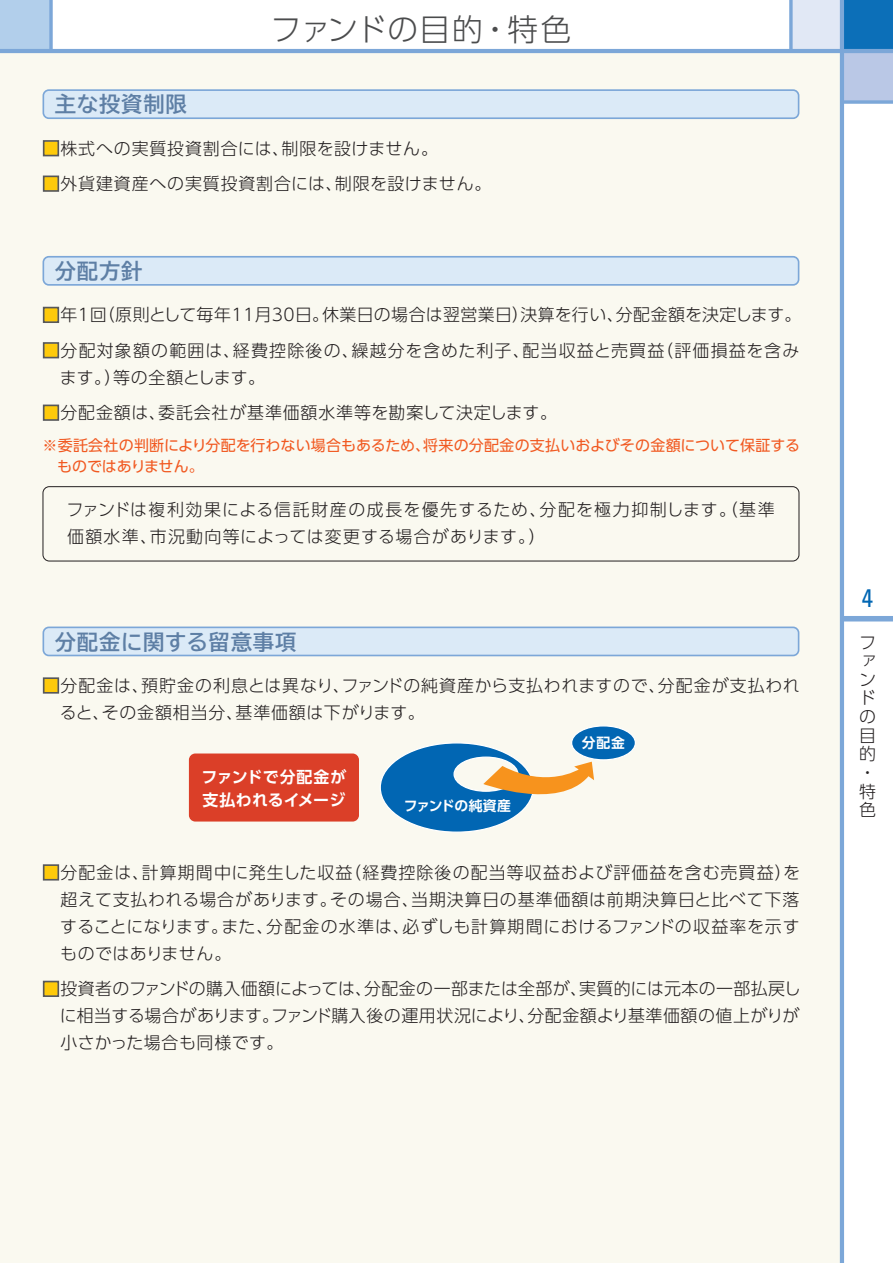
<style>
.page{position:relative;width:893px;height:1263px;background:#fff}
.page>*{position:absolute;margin:0;border:0;box-sizing:border-box;transform-origin:0 0}
.t1{font:300 30.75px "UD Shin Go Pro";letter-spacing:.025em;color:#4b4c4d}
.t2{font:condensed 25.5px "Univers LT Std";color:#0166b3}
.t3{font:700 21.3px "TBUD Go Std";letter-spacing:.04em;color:#5e7fa5}
.t4{font:300 16.95px/18.6px "UD Shin Go Pro";letter-spacing:.04em;color:#231f20}
.t5{font:300 16.95px/27px "UD Shin Go Pro";letter-spacing:.065em;color:#231f20}
.t6{font:300 16.95px/27px "UD Shin Go Pro";letter-spacing:.07em;color:#231f20}
.t7{font:700 15.9px/23.4px "UD Shin Go Pro De";letter-spacing:.02em;color:#fff}
.t8{font:15px/20.2px "UD Shin Go Pro";letter-spacing:.005em;color:#f15921}
.t9{font:700 13.8px "UD Shin Go Pro De";letter-spacing:-.025em;color:#fff}
.t10{font:700 13.8px "UD Shin Go Pro De";letter-spacing:.03em;color:#fff}
.s1{color:#feca0a}
</style>
<div class="page">
<div style="left:0;top:51px;width:842px;height:1212px;background:#faf9f0"></div>
<div style="left:0;top:0;width:51px;height:51px;background:#b2cfeb"></div>
<div style="left:842px;top:0;width:51px;height:51px;background:#0c6fb8"></div>
<div style="left:842px;top:51px;width:51px;height:51px;background:#bac8e6"></div>
<div style="left:791px;top:0;width:51px;height:51px;background:#e1e8f5"></div>
<div style="left:842px;top:616px;width:51px;height:5px;background:#7ca7d8"></div>
<hr style="left:840px;top:0;width:4px;height:1263px;background:#7ca7d8">
<hr style="left:0;top:49px;width:893px;height:4px;background:#7ca7d8">
<svg style="left:844px;top:100px;width:49px;height:4px"></svg>
<svg style="left:49px;top:0;width:4px;height:49px"></svg>
<svg style="left:789px;top:0;width:4px;height:49px"></svg>
<div style="left:43px;top:90px;width:756px;height:28px;background:#dbeaf7;border-radius:6px"></div>
<div style="left:43px;top:89px;width:756px;height:30px;border:2px solid #7ca7d8;border-radius:6px"></div>
<div style="left:43px;top:257px;width:756px;height:28px;background:#dbeaf7;border-radius:6px"></div>
<div style="left:43px;top:256px;width:756px;height:30px;border:2px solid #7ca7d8;border-radius:6px"></div>
<div style="left:43px;top:486px;width:756px;height:75px;border:1px solid #231f20;border-radius:6px"></div>
<div style="left:43px;top:627px;width:756px;height:28px;background:#dbeaf7;border-radius:6px"></div>
<div style="left:43px;top:626px;width:756px;height:30px;border:2px solid #7ca7d8;border-radius:6px"></div>
<div style="left:572px;top:726px;width:63px;height:34px;background:#0166b3;border-radius:50%"></div>
<div style="left:571px;top:725px;width:65px;height:35px;border:1px solid #fff;border-radius:50%"></div>
<div style="left:189px;top:753px;width:170px;height:68px;background:#db3f28;border-radius:6px"></div>
<svg style="left:380px;top:742px;width:214px;height:90px"></svg>
<p class="t3" style="left:55px;top:87px;width:134px">主な投資制限</p>
<h1 class="t1" style="left:271px;top:5px;width:302px">ファンドの目的・特色</h1>
<p class="t4" style="left:43px;top:138px;width:397px"><span class="s1">■</span>株式への実質投資割合には、制限を設けません。</p>
<p class="t4" style="left:43px;top:174px;width:450px"><span class="s1">■</span> 外貨建資産への実質投資割合には、制限を設けません。</p>
<p class="t3" style="left:55px;top:253px;width:89px">分配方針</p>
<p class="t4" style="left:43px;top:305px;width:760px"><span class="s1">■</span> 年1回（原則として毎年11月30日。休業日の場合は翌営業日）決算を行い、分配金額を決定します。</p>
<p class="t6" style="left:60px;top:336px;width:741px;text-indent:-17px"><span class="s1">■</span> 分配対象額の範囲は、経費控除後の、繰越分を含めた利子、配当収益と売買益（評価損益を含みます。）等の全額とします。</p>
<p class="t4" style="left:43px;top:403px;width:516px"><span class="s1">■</span> 分配金額は、委託会社が基準価額水準等を勘案して決定します。</p>
<p class="t8" style="left:57px;top:435px;width:744px;text-indent:-15px">※委託会社の判断により分配を行わない場合もあるため、将来の分配金の支払いおよびその金額について保証するものではありません。</p>
<p class="t5" style="left:66px;top:496px;width:710px">ファンドは複利効果による信託財産の成長を優先するため、分配を極力抑制します。（基準価額水準、市況動向等によっては変更する場合があります。）</p>
<p class="t3" style="left:55px;top:624px;width:243px">分配金に関する留意事項</p>
<p class="t4" style="left:60px;top:671px;width:741px;line-height:27px;text-indent:-17px"><span class="s1">■</span> 分配金は、預貯金の利息とは異なり、ファンドの純資産から支払われますので、分配金が支払われると、その金額相当分、基準価額は下がります。</p>
<p class="t7" style="left:201px;top:764px;width:146px">ファンドで分配金が支払われるイメージ</p>
<p class="t9" style="left:404px;top:794px;width:109px">ファンドの純資産</p>
<p class="t10" style="left:582px;top:731px;width:45px">分配金</p>
<p class="t4" style="left:60px;top:858px;width:741px;line-height:27px;text-align:justify;text-indent:-18px"><span class="s1">■</span> 分配金は、計算期間中に発生した収益（経費控除後の配当等収益および評価益を含む売買益）を超えて支払われる場合があります。その場合、当期決算日の基準価額は前期決算日と比べて下落することになります。また、分配金の水準は、必ずしも計算期間におけるファンドの収益率を示すものではありません。</p>
<p class="t4" style="left:60px;top:975px;width:742px;line-height:27px;text-align:justify;text-indent:-17px"><span class="s1">■</span> 投資者のファンドの購入価額によっては、分配金の一部または全部が、実質的には元本の一部払戻しに相当する場合があります。ファンド購入後の運用状況により、分配金額より基準価額の値上がりが小さかった場合も同様です。</p>
<h2 class="t2" style="left:862px;top:582px;width:13px">4</h2>
<p class="t4" style="left:859px;top:632px;width:18px">ファンドの目的・特色</p>
</div>
